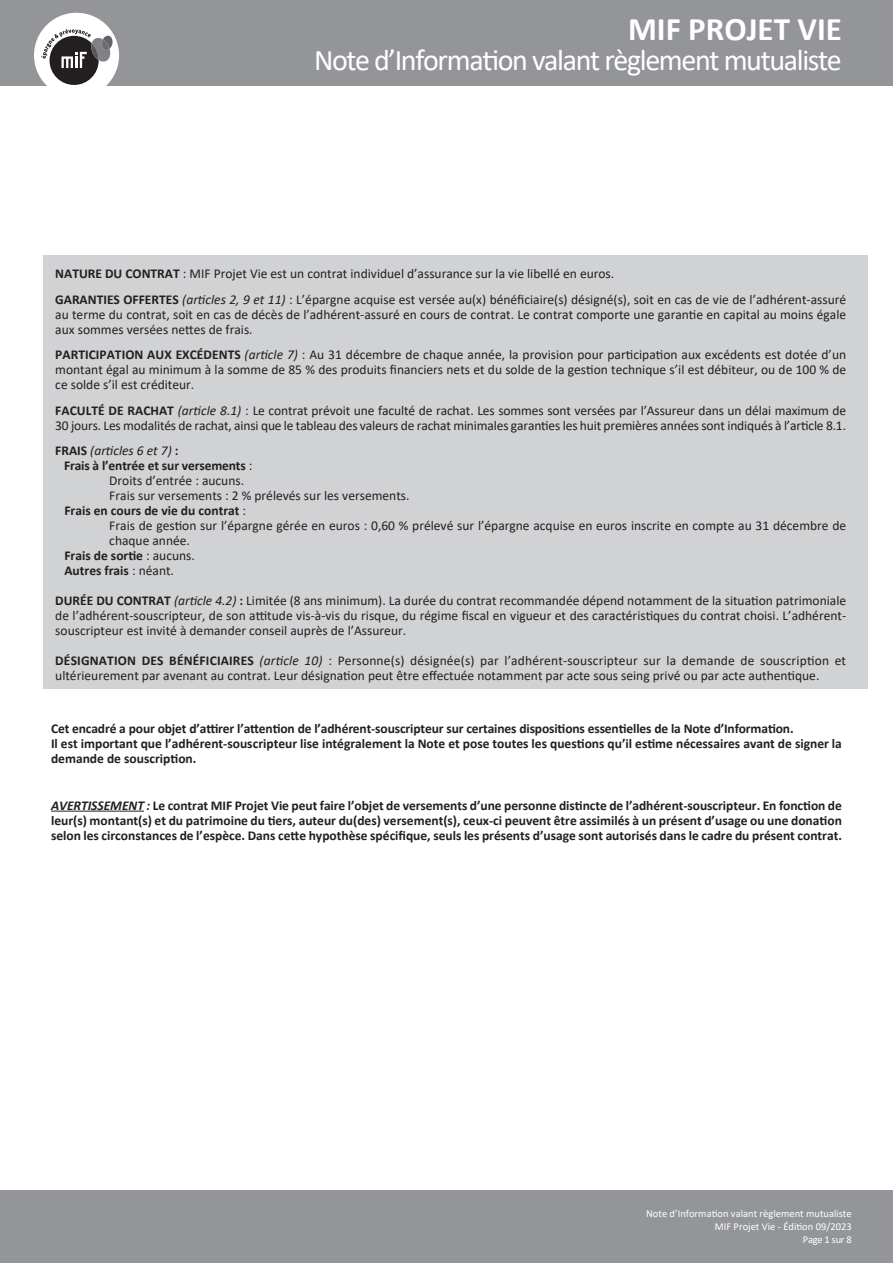
<style>
.page{position:relative;width:893px;height:1263px;background:#fff}
.page>*{position:absolute;margin:0;border:0;box-sizing:border-box;transform-origin:0 0}
.t1{font:700 33px "Calibri";color:#fff}
.t2{font:30px "Calibri";letter-spacing:-.045em;color:#fff}
.t3{font:13.5px/15px "Calibri";color:#231f20}
.t4{font:700 13.5px/15px "Calibri";color:#231f20}
.t5{font:italic 13.5px "Calibri";color:#231f20}
.t6{font:10.5px/13.2px "Calibri";color:#fff;text-align:right}
.s1{font-weight:700}
.s2{font-style:italic}
.s3{font-weight:700;font-style:normal}
.s4{font-weight:400}
</style>
<div class="page">
<hr style="left:51px;top:811px;width:93px;height:1px;background:#231f20">
<div style="left:43px;top:255px;width:824px;height:434px;background:#d1d2d4"></div>
<div style="left:0;top:0;width:893px;height:85px;background:#939598"></div>
<div style="left:34px;top:13px;width:85px;height:85px;background:#fff;border-radius:50%"></div>
<svg style="left:41px;top:29px;width:72px;height:56px"></svg>
<div style="left:0;top:1191px;width:893px;height:72px;background:#939598"></div>
<h1 class="t1" style="left:628px;top:6px;width:215px">MIF PROJET VIE</h1>
<h2 class="t2" style="left:314px;top:39px;width:529px">Note d’Information valant règlement mutualiste</h2>
<p class="t3" style="left:55px;top:260px;width:792px;line-height:25.5px"><span class="s1">NATURE DU CONTRAT</span> : MIF Projet Vie est un contrat individuel d’assurance sur la vie libellé en euros.<br><span class="s1">GARANTIES OFFERTES</span> <span class="s2">(articles 2, 9 et 11)</span> : L’épargne acquise est versée au(x) bénéficiaire(s) désigné(s), soit en cas de vie de l’adhérent-assuré</p>
<p class="t3" style="left:55px;top:306px;width:792px">au terme du contrat, soit en cas de décès de l’adhérent-assuré en cours de contrat. Le contrat comporte une garantie en capital au moins égale aux sommes versées nettes de frais.</p>
<p class="t3" style="left:55px;top:347px;width:792px;text-align:justify"><span class="s1">PARTICIPATION AUX EXCÉDENTS</span> <span class="s2">(article 7)</span> : Au 31 décembre de chaque année, la provision pour participation aux excédents est dotée d’un montant égal au minimum à la somme de 85 % des produits financiers nets et du solde de la gestion technique s’il est débiteur, ou de 100 % de ce solde s’il est créditeur.</p>
<p class="t3" style="left:55px;top:402px;width:792px"><span class="s1">FACULTÉ DE RACHAT</span> <span class="s2">(article 8.1)</span> : Le contrat prévoit une faculté de rachat. Les sommes sont versées par l’Assureur dans un délai maximum de<br>30 jours. Les modalités de rachat, ainsi que le tableau des valeurs de rachat minimales garanties les huit premières années sont indiqués à l’article 8.1.</p>
<p class="t5" style="left:55px;top:441px;width:125px"><span class="s3">FRAIS</span> (articles 6 et 7) <span class="s3">:</span></p>
<p class="t4" style="left:64px;top:458px;width:190px">Frais à l’entrée et sur versements <span class="s4">:</span></p>
<p class="t3" style="left:109px;top:473px;width:136px">Droits d’entrée : aucuns.</p>
<p class="t3" style="left:109px;top:488px;width:302px">Frais sur versements : 2 % prélevés sur les versements.</p>
<p class="t4" style="left:64px;top:503px;width:183px">Frais en cours de vie du contrat <span class="s4">:</span></p>
<p class="t3" style="left:109px;top:518px;width:738px">Frais de gestion sur l’épargne gérée en euros : 0,60 % prélevé sur l’épargne acquise en euros inscrite en compte au 31 décembre de</p>
<p class="t3" style="left:109px;top:533px;width:82px">chaque année.</p>
<p class="t4" style="left:64px;top:548px;width:132px">Frais de sortie <span class="s4">: aucuns.</span></p>
<p class="t4" style="left:64px;top:563px;width:111px">Autres frais <span class="s4">: néant.</span></p>
<p class="t3" style="left:55px;top:592px;width:792px;text-align:justify"><span class="s1">DURÉE DU CONTRAT</span> <span class="s2">(article 4.2)</span> <span class="s1">:</span> Limitée (8 ans minimum). La durée du contrat recommandée dépend notamment de la situation patrimoniale de l’adhérent-souscripteur, de son attitude vis-à-vis du risque, du régime fiscal en vigueur et des caractéristiques du contrat choisi. L’adhérent&shy;souscripteur est invité à demander conseil auprès de l’Assureur.</p>
<p class="t3" style="left:55px;top:652px;width:792px"><span class="s1">DÉSIGNATION DES BÉNÉFICIAIRES</span> <span class="s2">(article 10)</span> : Personne(s) désignée(s) par l’adhérent-souscripteur sur la demande de souscription et ultérieurement par avenant au contrat. Leur désignation peut être effectuée notamment par acte sous seing privé ou par acte authentique.</p>
<p class="t4" style="left:51px;top:721px;width:792px">Cet encadré a pour objet d’attirer l’attention de l’adhérent-souscripteur sur certaines dispositions essentielles de la Note d’Information.<br>Il est important que l’adhérent-souscripteur lise intégralement la Note et pose toutes les questions qu’il estime nécessaires avant de signer la demande de souscription.</p>
<p class="t4" style="left:51px;top:797px;width:792px;text-align:justify"><span class="s2">AVERTISSEMENT :</span> Le contrat MIF Projet Vie peut faire l’objet de versements d’une personne distincte de l’adhérent-souscripteur. En fonction de leur(s) montant(s) et du patrimoine du tiers, auteur du(des) versement(s), ceux-ci peuvent être assimilés à un présent d’usage ou une donation selon les circonstances de l’espèce. Dans cette hypothèse spécifique, seuls les présents d’usage sont autorisés dans le cadre du présent contrat.</p>
<p class="t6" style="left:646px;top:1206px;width:207px">Note d’Information valant règlement mutualiste<br>MIF Projet Vie - Édition 09/2023<br>Page 1 sur 8</p>
</div>
